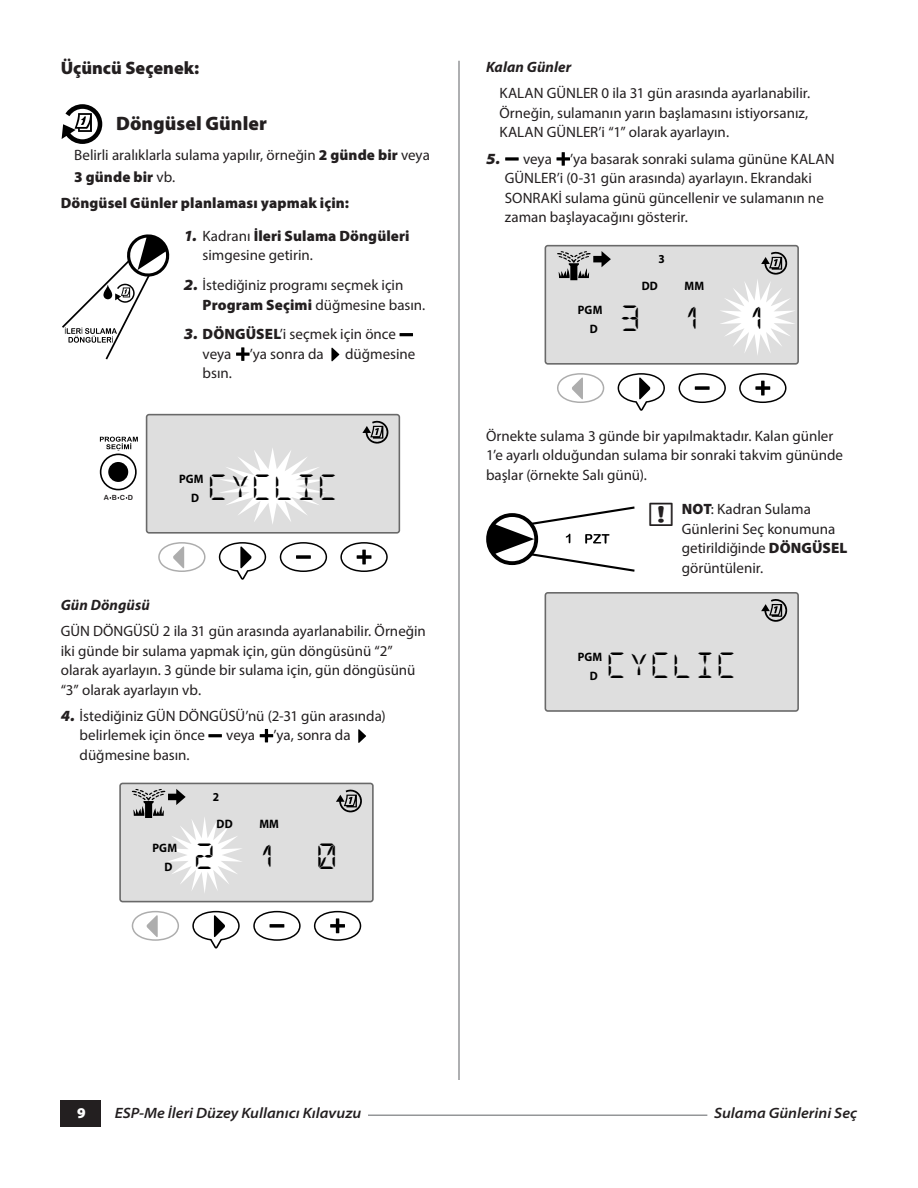
<style>
.page{position:relative;width:918px;height:1188px;background:#fff}
.page>*{position:absolute;margin:0;border:0;box-sizing:border-box;transform-origin:0 0}
.t1{font:35.55px "ESP MELCD";letter-spacing:.015em;color:#000;scale:.94 1}
.t2{font:900 19.5px "Myriad Pro";color:#231f20}
.t3{font:900 18px "Myriad Pro";color:#231f20}
.t4{font:15px/19.5px "Myriad Pro";color:#231f20}
.t5{font:italic 600 semi-expanded 15px "Myriad Pro";color:#231f20}
.t6{font:900 15px "Myriad Pro";letter-spacing:.01em;color:#231f20}
.t7{font:italic 700 15px "Myriad Pro";letter-spacing:.01em;color:#231f20}
.t8{font:700 12.15px/19.2px "Myriad Pro";letter-spacing:.02em;color:#000;scale:.94 1}
.t9{font:7.05px "Arial Rounded MT Bold";color:#231f20}
.s1{font-weight:900}
.s2{font-weight:900;font-style:italic;font-stretch:semi-expanded;font-size:15.6px}
.s3{font-weight:900;color:#fff}
</style>
<div class="page">
<hr style="left:458px;top:61px;width:2px;height:1019px;background:#949698">
<div style="left:61px;top:1100px;width:40px;height:27px;background:#231f20"></div>
<hr style="left:223px;top:1115px;width:607px;height:1px;background:#949698">
<div style="left:707px;top:1109px;width:157px;height:9px;background:#fff"></div>
<div style="left:108px;top:1109px;width:260px;height:9px;background:#fff"></div>
<svg style="left:62px;top:104px;width:40px;height:40px"></svg>
<svg style="left:62px;top:234px;width:108px;height:125px"></svg>
<svg style="left:400px;top:333px;width:13px;height:3px"></svg>
<svg style="left:236px;top:347px;width:14px;height:14px"></svg>
<svg style="left:331px;top:348px;width:8px;height:13px"></svg>
<div style="left:146px;top:414px;width:254px;height:120px;background:#696969;border-radius:3px"></div>
<div style="left:147px;top:415px;width:252px;height:117px;background:#dedede;border-radius:2px"></div>
<svg style="left:340px;top:542px;width:48px;height:30px"></svg>
<svg style="left:280px;top:542px;width:47px;height:30px"></svg>
<svg style="left:296px;top:555px;width:15px;height:4px"></svg>
<svg style="left:219px;top:542px;width:47px;height:38px"></svg>
<svg style="left:158px;top:542px;width:48px;height:30px"></svg>
<svg style="left:100px;top:454px;width:37px;height:36px"></svg>
<div style="left:101px;top:455px;width:34px;height:34px;background:#fff;border-radius:50%"></div>
<div style="left:108px;top:462px;width:20px;height:20px;background:#000;border-radius:50%"></div>
<svg style="left:220px;top:448px;width:105px;height:76px"></svg>
<svg style="left:362px;top:420px;width:27px;height:24px"></svg>
<svg style="left:99px;top:436px;width:39px;height:6px"></svg>
<svg style="left:100px;top:437px;width:38px;height:14px"></svg>
<hr style="left:208px;top:734px;width:14px;height:3px;background:#000">
<svg style="left:260px;top:729px;width:13px;height:13px"></svg>
<svg style="left:358px;top:729px;width:8px;height:14px"></svg>
<div style="left:119px;top:783px;width:255px;height:119px;background:#727272;border-radius:3px"></div>
<div style="left:121px;top:784px;width:251px;height:117px;background:#dedede;border-radius:2px"></div>
<svg style="left:314px;top:911px;width:47px;height:30px"></svg>
<svg style="left:253px;top:911px;width:48px;height:30px"></svg>
<svg style="left:270px;top:924px;width:14px;height:4px"></svg>
<svg style="left:192px;top:911px;width:48px;height:38px"></svg>
<svg style="left:132px;top:911px;width:47px;height:30px"></svg>
<svg style="left:336px;top:789px;width:26px;height:24px"></svg>
<svg style="left:132px;top:789px;width:110px;height:104px"></svg>
<svg style="left:505px;top:157px;width:14px;height:4px"></svg>
<svg style="left:557px;top:152px;width:13px;height:14px"></svg>
<svg style="left:545px;top:245px;width:254px;height:120px"></svg>
<div style="left:546px;top:246px;width:251px;height:117px;background:#dedede;border-radius:2px"></div>
<svg style="left:739px;top:373px;width:48px;height:30px"></svg>
<svg style="left:679px;top:373px;width:47px;height:30px"></svg>
<svg style="left:695px;top:386px;width:15px;height:4px"></svg>
<svg style="left:618px;top:373px;width:47px;height:38px"></svg>
<svg style="left:557px;top:373px;width:47px;height:30px"></svg>
<svg style="left:721px;top:251px;width:74px;height:104px"></svg>
<svg style="left:557px;top:251px;width:54px;height:29px"></svg>
<svg style="left:486px;top:506px;width:149px;height:66px"></svg>
<svg style="left:545px;top:592px;width:254px;height:120px"></svg>
<div style="left:546px;top:594px;width:251px;height:116px;background:#dedede;border-radius:2px"></div>
<svg style="left:761px;top:599px;width:27px;height:23px"></svg>
<p class="t3" style="left:61px;top:58px;width:140px">Üçüncü Seçenek:</p>
<h2 class="t2" style="left:116px;top:113px;width:152px">Döngüsel Günler</h2>
<p class="t4" style="left:74px;top:144px;width:357px;line-height:21.6px">Belirli aralıklarla sulama yapılır, örneğin <span class="s1">2 günde bir</span> veya<br><span class="s1">3 günde bir</span> vb.</p>
<p class="t6" style="left:61px;top:194px;width:290px">Döngüsel Günler planlaması yapmak için:</p>
<p class="t4" style="left:203px;top:226px;width:209px;text-indent:-19px"><span class="s2">1.</span> Kadranı <span class="s1">İleri Sulama Döngüleri </span>simgesine getirin.</p>
<p class="t4" style="left:203px;top:275px;width:224px;text-indent:-19px"><span class="s2">2.</span> İstediğiniz programı seçmek için<br><span class="s1">Program Seçimi</span> düğmesine basın.</p>
<p class="t4" style="left:203px;top:324px;width:195px;text-indent:-19px"><span class="s2">3.</span> <span class="s1">DÖNGÜSEL</span>’i seçmek için önce veya ’ya sonra da</p>
<p class="t4" style="left:345px;top:344px;width:72px">düğmesine</p>
<p class="t9" style="left:104px;top:494px;width:31px">ABCD</p>
<p class="t4" style="left:203px;top:363px;width:31px">bsın.</p>
<h1 class="t1" style="left:210px;top:467px;width:142px">CYCLIC</h1>
<p class="t8" style="left:191px;top:469px;width:15px;text-indent:-12px">PGM<br>D</p>
<p class="t7" style="left:61px;top:595px;width:91px">Gün Döngüsü</p>
<p class="t4" style="left:61px;top:621px;width:367px">GÜN DÖNGÜSÜ 2 ila 31 gün arasında ayarlanabilir. Örneğin iki günde bir sulama yapmak için, gün döngüsünü “2” olarak ayarlayın. 3 günde bir sulama için, gün döngüsünü “3” olarak ayarlayın vb.</p>
<p class="t4" style="left:80px;top:706px;width:308px;text-indent:-19px"><span class="s2">4.</span> İstediğiniz GÜN DÖNGÜSÜ’nü (2-31 gün arasında) belirlemek için önce</p>
<p class="t4" style="left:226px;top:725px;width:126px">veya ’ya, sonra da</p>
<p class="t4" style="left:80px;top:745px;width:112px">düğmesine basın.</p>
<p class="t8" style="left:217px;top:784px;width:19px;line-height:26.5px;text-indent:-4px">2<br>DD</p>
<p class="t8" style="left:259px;top:814px;width:22px">MM</p>
<p class="t8" style="left:165px;top:838px;width:15px;text-indent:-12px">PGM<br>D</p>
<h1 class="t1" style="left:196px;top:836px;width:155px">210</h1>
<p class="t7" style="left:486px;top:57px;width:87px">Kalan Günler</p>
<p class="t4" style="left:500px;top:83px;width:312px">KALAN GÜNLER 0 ila 31 gün arasında ayarlanabilir.<br>Örneğin, sulamanın yarın başlamasını istiyorsanız,<br>KALAN GÜNLER’i “1” olarak ayarlayın.</p>
<p class="t4" style="left:505px;top:149px;width:331px;text-indent:-19px"><span class="s2">5.</span> veya ’ya basarak sonraki sulama gününe KALAN GÜNLER’i (0-31 gün arasında) ayarlayın. Ekrandaki SONRAKİ sulama günü güncellenir ve sulamanın ne zaman başlayacağını gösterir.</p>
<p class="t8" style="left:658px;top:249px;width:8px">3</p>
<p class="t8" style="left:642px;top:276px;width:19px">DD</p>
<p class="t8" style="left:685px;top:276px;width:22px">MM</p>
<p class="t8" style="left:590px;top:300px;width:15px;text-indent:-12px">PGM<br>D</p>
<h1 class="t1" style="left:621px;top:298px;width:24px">3</h1>
<h1 class="t1" style="left:744px;top:298px;width:24px">1</h1>
<h1 class="t1" style="left:679px;top:298px;width:24px">1</h1>
<p class="t4" style="left:486px;top:426px;width:359px">Örnekte sulama 3 günde bir yapılmaktadır. Kalan günler<br>1’e ayarlı olduğundan sulama bir sonraki takvim gününde başlar (örnekte Salı günü).</p>
<p class="t4" style="left:682px;top:499px;width:167px"><span class="s1">NOT</span>: Kadran Sulama<br>Günlerini Seç konumuna getirildiğinde <span class="s1">DÖNGÜSEL </span>görüntülenir.</p>
<h1 class="t1" style="left:609px;top:645px;width:142px">CYCLIC</h1>
<p class="t8" style="left:590px;top:647px;width:15px;text-indent:-12px">PGM<br>D</p>
<p class="t4" style="left:61px;top:1103px;width:26px">9 <span class="s3">9</span></p>
<p class="t5" style="left:115px;top:1105px;width:248px">ESP-Me İleri Düzey Kullanıcı Kılavuzu</p>
<p class="t5" style="left:714px;top:1105px;width:145px">Sulama Günlerini Seç</p>
</div>
